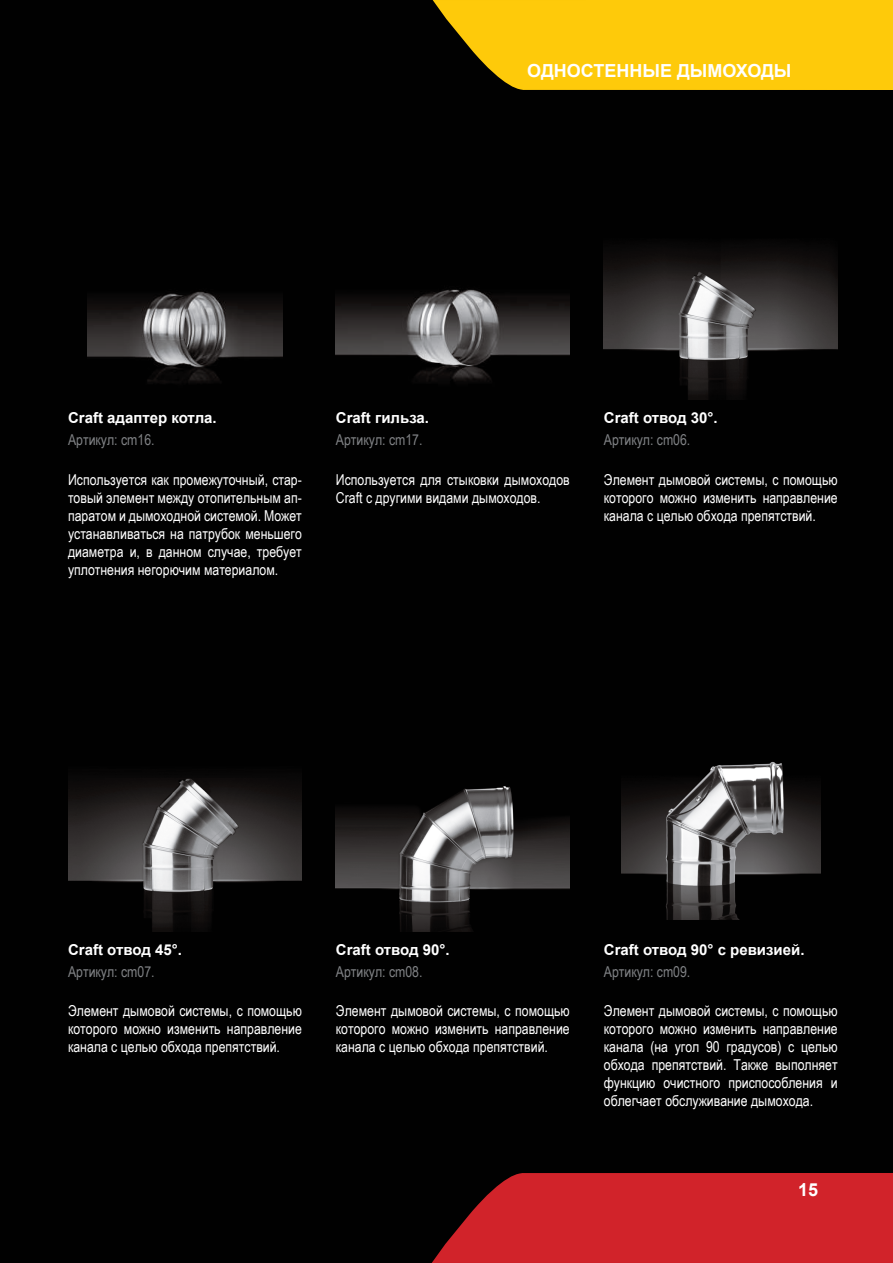
<style>
.page{position:relative;width:893px;height:1263px;background:#010101}
.page>*{position:absolute;margin:0;border:0;box-sizing:border-box;transform-origin:0 0}
.t1{font:700 18px "Arial";color:#fff}
.t2{font:15px/18px "Arial Narrow";color:#fff;text-align:justify}
.t3{font:700 15px "Arial";color:#fff}
.t4{font:15px "Arial Narrow";color:#808285}
</style>
<div class="page">
<svg style="left:433px;top:0;width:460px;height:90px"></svg>
<img style="left:68px;top:778px;width:234px;height:153px">
<img style="left:87px;top:291px;width:196px;height:92px">
<img style="left:336px;top:289px;width:234px;height:93px">
<img style="left:604px;top:247px;width:234px;height:153px">
<img style="left:336px;top:786px;width:234px;height:145px">
<img style="left:621px;top:761px;width:199px;height:159px">
<svg style="left:432px;top:1173px;width:461px;height:90px"></svg>
<p class="t1" style="left:527px;top:59px;width:266px">ОДНОСТЕННЫЕ ДЫМОХОДЫ</p>
<p class="t3" style="left:68px;top:408px;width:150px">Craft адаптер котла.</p>
<p class="t4" style="left:68px;top:429px;width:88px">Артикул: cm16.</p>
<p class="t2" style="left:68px;top:470px;width:235px">Используется как промежуточный, стар&shy;товый элемент между отопительным ап&shy;паратом и дымоходной системой. Может устанавливаться на патрубок меньшего диаметра и, в данном случае, требует уплотнения негорючим материалом.</p>
<p class="t3" style="left:336px;top:408px;width:95px">Craft гильза.</p>
<p class="t4" style="left:336px;top:429px;width:88px">Артикул: cm17.</p>
<p class="t2" style="left:336px;top:470px;width:235px">Используется для стыковки дымоходов<br>Craft с другими видами дымоходов.</p>
<p class="t3" style="left:604px;top:408px;width:115px">Craft отвод 30°.</p>
<p class="t4" style="left:604px;top:429px;width:88px">Артикул: cm06.</p>
<p class="t2" style="left:604px;top:470px;width:235px">Элемент дымовой системы, с помощью которого можно изменить направление канала с целью обхода препятствий.</p>
<p class="t3" style="left:68px;top:940px;width:115px">Craft отвод 45°.</p>
<p class="t4" style="left:68px;top:960px;width:88px">Артикул: cm07.</p>
<p class="t2" style="left:68px;top:1001px;width:235px">Элемент дымовой системы, с помощью которого можно изменить направление канала с целью обхода препятствий.</p>
<p class="t3" style="left:336px;top:940px;width:115px">Craft отвод 90°.</p>
<p class="t4" style="left:336px;top:960px;width:88px">Артикул: cm08.</p>
<p class="t2" style="left:336px;top:1001px;width:235px">Элемент дымовой системы, с помощью которого можно изменить направление канала с целью обхода препятствий.</p>
<p class="t3" style="left:604px;top:940px;width:202px">Craft отвод 90° с ревизией.</p>
<p class="t4" style="left:604px;top:960px;width:88px">Артикул: cm09.</p>
<p class="t2" style="left:604px;top:1001px;width:235px">Элемент дымовой системы, с помощью которого можно изменить направление канала (на угол 90 градусов) с целью обхода препятствий. Также выполняет функцию очистного приспособления и облегчает обслуживание дымохода.</p>
<p class="t1" style="left:798px;top:1178px;width:22px">15</p>
</div>
